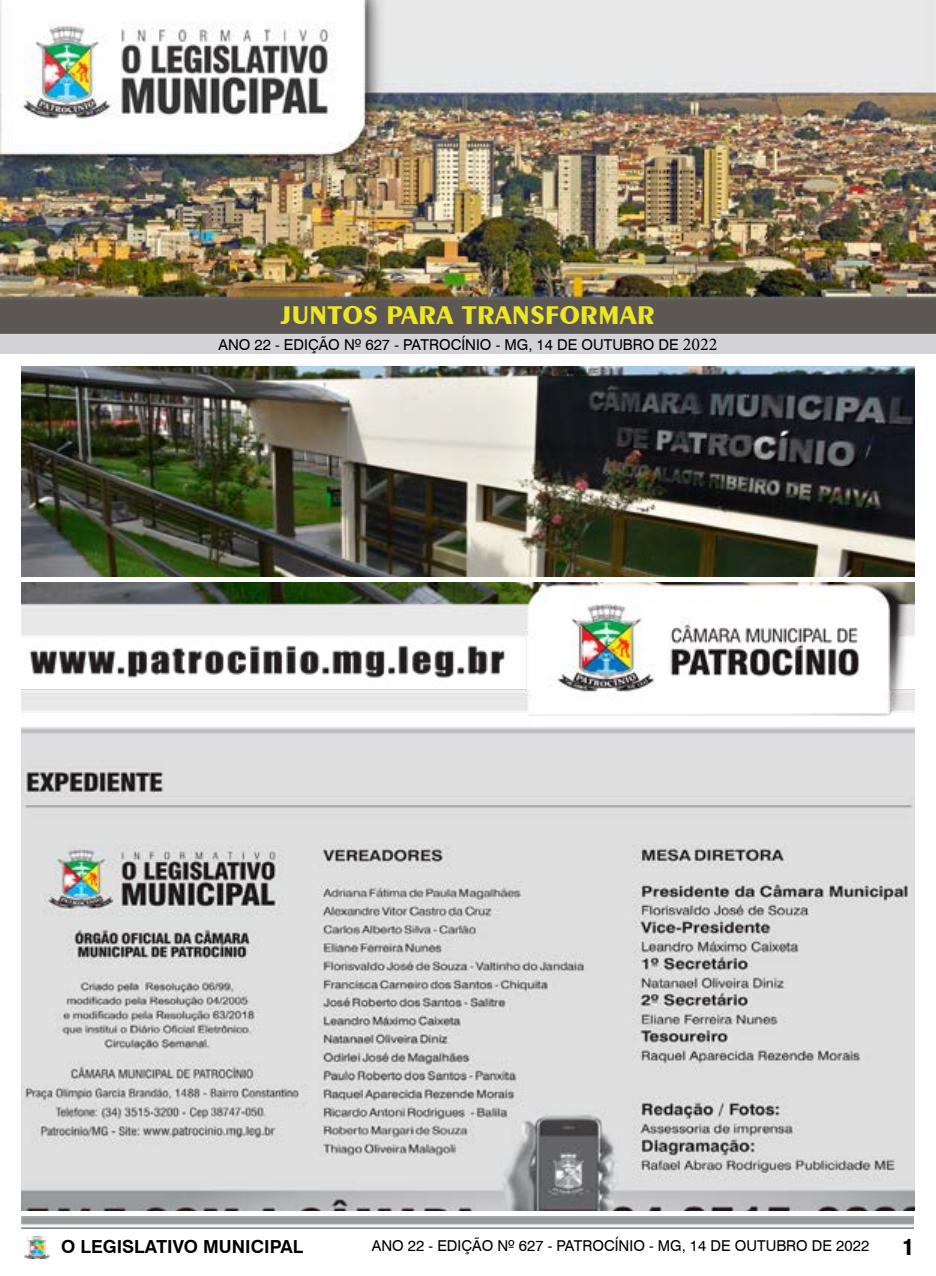
<style>
.page{position:relative;width:936px;height:1276px;background:#fff}
.page>*{position:absolute;margin:0;border:0;box-sizing:border-box;transform-origin:0 0}
.t1{font:700 27px "Exotic 350 BT";color:#ece625}
.t2{font:900 condensed 21px "Swiss 721 BT";color:#000}
.t3{font:700 18px "Swiss 721 BT";color:#000}
.t4{font:15px "Swiss 721 BT";color:#000}
.s1{font-family:"Minion Pro";font-size:18px}
</style>
<div class="page">
<img style="left:25px;top:1236px;width:24px;height:22px">
<img style="left:0;top:0;width:935px;height:353px">
<div style="left:1px;top:300px;width:934px;height:33px;background:#5d5753"></div>
<div style="left:0;top:299px;width:935px;height:35px;border:2px solid #5e5853"></div>
<img style="left:21px;top:583px;width:893px;height:627px">
<img style="left:21px;top:366px;width:893px;height:210px">
<h1 class="t1" style="left:281px;top:298px;width:375px">JUNTOS PARA TRANSFORMAR</h1>
<p class="t4" style="left:218px;top:335px;width:500px">ANO 22 - EDIÇÃO Nº 627 - PATROCÍNIO - MG, 14 DE OUTUBRO DE <span class="s1">2022</span></p>
<p class="t3" style="left:61px;top:1234px;width:244px">O LEGISLATIVO MUNICIPAL</p>
<p class="t4" style="left:372px;top:1235px;width:499px">ANO 22 - EDIÇÃO Nº 627 - PATROCÍNIO - MG, 14 DE OUTUBRO DE 2022</p>
<h2 class="t2" style="left:902px;top:1235px;width:13px">1</h2>
</div>
